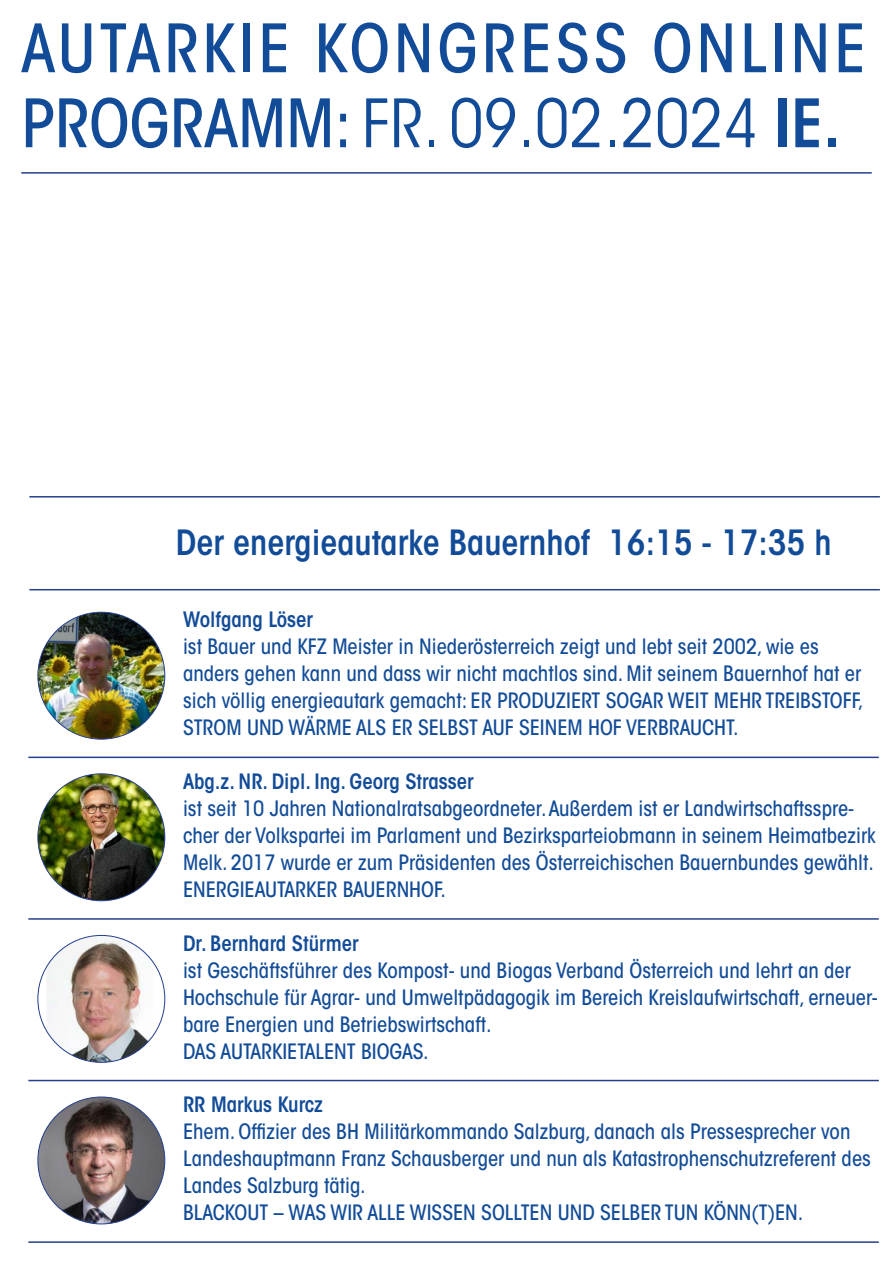
<style>
.page{position:relative;width:893px;height:1263px;background:#fff}
.page>*{position:absolute;margin:0;border:0;box-sizing:border-box;transform-origin:0 0}
.t1{font:condensed 66px "ITC Avant Garde Std";color:#124c98}
.t2{font:500 condensed 66px "ITC Avant Garde Std";letter-spacing:.06em;color:#124c98}
.t3{font:600 condensed 34.5px "ITC Avant Garde Std";color:#124c98}
.t4{font:500 condensed 21px/27px "ITC Avant Garde Std";color:#124c98}
.t5{font:600 condensed 21px "ITC Avant Garde Std";color:#124c98}
.s1{font-weight:500}
.s2{font-weight:600}
</style>
<div class="page">
<hr style="left:21px;top:172px;width:851px;height:2px;background:#253f8e">
<hr style="left:29px;top:496px;width:851px;height:1px;background:#253f8e">
<img style="left:38px;top:612px;width:127px;height:127px;border-radius:63px">
<img style="left:38px;top:774px;width:127px;height:127px;border-radius:63px">
<img style="left:46px;top:935px;width:107px;height:127px">
<img style="left:38px;top:1097px;width:127px;height:127px;border-radius:63px">
<hr style="left:29px;top:589px;width:851px;height:1px;background:#253f8e">
<hr style="left:28px;top:757px;width:851px;height:1px;background:#253f8e">
<hr style="left:28px;top:918px;width:851px;height:2px;background:#253f8e">
<hr style="left:28px;top:1080px;width:851px;height:1px;background:#253f8e">
<hr style="left:28px;top:1241px;width:851px;height:2px;background:#253f8e">
<p class="t2" style="left:21px;top:8px;width:846px">AUTARKIE KONGRESS ONLINE</p>
<p class="t1" style="left:21px;top:84px;width:821px"><span class="s1">PROGRAMM:</span> FR. 09.02.2024 <span class="s2">IE.</span></p>
<p class="t3" style="left:176px;top:521px;width:657px">Der energieautarke Bauernhof 16:15 - 17:35 h</p>
<p class="t5" style="left:183px;top:607px;width:131px">Wolfgang Löser</p>
<p class="t4" style="left:183px;top:633px;width:682px">ist Bauer und KFZ Meister in Niederösterreich zeigt und lebt seit 2002, wie es anders gehen kann und dass wir nicht machtlos sind. Mit seinem Bauernhof hat er sich völlig energieautark gemacht: ER PRODUZIERT SOGAR WEIT MEHR TREIBSTOFF, STROM UND WÄRME ALS ER SELBST AUF SEINEM HOF VERBRAUCHT.</p>
<p class="t5" style="left:183px;top:768px;width:292px">Abg.z. NR. Dipl. Ing. Georg Strasser</p>
<p class="t4" style="left:183px;top:795px;width:694px">ist seit 10 Jahren Nationalratsabgeordneter. Außerdem ist er Landwirtschaftsspre&shy;cher der Volkspartei im Parlament und Bezirksparteiobmann in seinem Heimatbezirk<br>Melk. 2017 wurde er zum Präsidenten des Österreichischen Bauernbundes gewählt.</p>
<p class="t4" style="left:183px;top:876px;width:264px">ENERGIEAUTARKER BAUERNHOF.</p>
<p class="t5" style="left:183px;top:930px;width:177px">Dr. Bernhard Stürmer</p>
<p class="t4" style="left:183px;top:956px;width:696px">ist Geschäftsführer des Kompost- und Biogas Verband Österreich und lehrt an der<br>Hochschule für Agrar- und Umweltpädagogik im Bereich Kreislaufwirtschaft, erneuer&shy;bare Energien und Betriebswirtschaft.</p>
<p class="t4" style="left:183px;top:1037px;width:247px">DAS AUTARKIETALENT BIOGAS.</p>
<p class="t5" style="left:183px;top:1091px;width:142px">RR Markus Kurcz</p>
<p class="t4" style="left:183px;top:1118px;width:689px">Ehem. Offizier des BH Militärkommando Salzburg, danach als Pressesprecher von<br>Landeshauptmann Franz Schausberger und nun als Katastrophenschutzreferent des<br>Landes Salzburg tätig.</p>
<p class="t4" style="left:183px;top:1199px;width:622px">BLACKOUT – WAS WIR ALLE WISSEN SOLLTEN UND SELBER TUN KÖNN(T)EN.</p>
</div>
